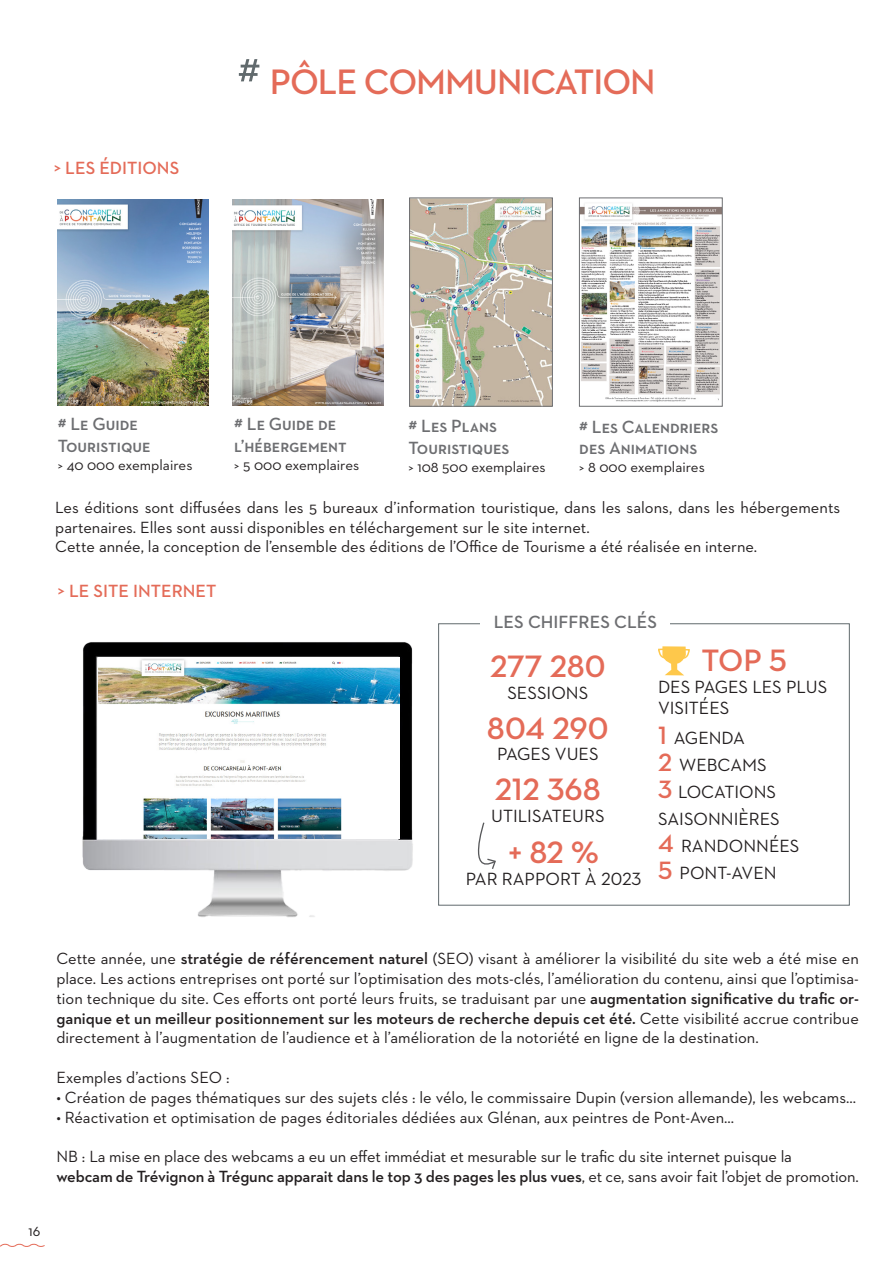
<style>
.page{position:relative;width:893px;height:1263px;background:#fff}
.page>*{position:absolute;margin:0;border:0;box-sizing:border-box;transform-origin:0 0}
.t1{font:600 36px "Neutraface 2 Text";letter-spacing:-.03em;color:#e46b58}
.t2{font:600 31.5px "Neutraface 2 Text";color:#e46b58}
.t3{font:18px/27px "Neutraface 2 Text";color:#231f20}
.t4{font:600 18px/21.6px "Neutraface 2 Text";color:#6d6e71}
.t5{font:600 18px "Neutraface 2 Text";color:#e46b58}
.t6{font:16.5px/19.8px "Neutraface 2 Text";color:#231f20}
.t7{font:15px "Neutraface 2 Text";color:#231f20}
.s1{font-weight:400;font-size:51px;color:#616a6d}
.s2{font-weight:600;font-size:25.5px;color:#e46b58}
.s3{font-weight:600}
</style>
<div class="page">
<svg style="left:0;top:1243px;width:45px;height:4px"></svg>
<img style="left:82px;top:623px;width:365px;height:294px">
<img style="left:98px;top:658px;width:302px;height:180px">
<svg style="left:658px;top:646px;width:32px;height:29px"></svg>
<img style="left:58px;top:199px;width:151px;height:206px">
<img style="left:232px;top:199px;width:151px;height:206px">
<img style="left:411px;top:200px;width:140px;height:204px">
<div style="left:409px;top:198px;width:144px;height:208px;border:1px solid #6d6e71"></div>
<img style="left:581px;top:203px;width:139px;height:198px">
<div style="left:579px;top:198px;width:143px;height:208px;border:1px solid #6d6e71"></div>
<svg style="left:477px;top:822px;width:19px;height:47px"></svg>
<p class="t5" style="left:54px;top:157px;width:127px">&gt; LES ÉDITIONS</p>
<h1 class="t1" style="left:237px;top:60px;width:420px"><span class="s1">#</span> PÔLE COMMUNICATION</h1>
<p class="t4" style="left:58px;top:413px;width:94px"># LE GUIDE<br>TOURISTIQUE</p>
<p class="t7" style="left:58px;top:456px;width:136px">&gt; 40 000 exemplaires</p>
<p class="t4" style="left:234px;top:413px;width:114px"># LE GUIDE DE<br>L’HÉBERGEMENT</p>
<p class="t7" style="left:234px;top:456px;width:127px">&gt; 5 000 exemplaires</p>
<p class="t4" style="left:409px;top:415px;width:102px"># LES PLANS<br>TOURISTIQUES</p>
<p class="t7" style="left:409px;top:457px;width:139px">&gt; 108 500 exemplaires</p>
<p class="t4" style="left:579px;top:415px;width:141px"># LES CALENDRIERS<br>DES ANIMATIONS</p>
<p class="t7" style="left:579px;top:458px;width:127px">&gt; 8 000 exemplaires</p>
<p class="t6" style="left:55px;top:497px;width:786px">Les éditions sont diffusées dans les 5 bureaux d’information touristique, dans les salons, dans les hébergements partenaires. Elles sont aussi disponibles en téléchargement sur le site internet.<br>Cette année, la conception de l’ensemble des éditions de l’Office de Tourisme a été réalisée en interne.</p>
<p class="t5" style="left:58px;top:579px;width:160px">&gt; LE SITE INTERNET</p>
<p class="t4" style="left:494px;top:611px;width:165px">LES CHIFFRES CLÉS</p>
<h2 class="t2" style="left:490px;top:647px;width:117px">277 280</h2>
<p class="t3" style="left:507px;top:679px;width:82px">SESSIONS</p>
<h2 class="t2" style="left:487px;top:709px;width:123px">804 290</h2>
<p class="t3" style="left:497px;top:740px;width:103px">PAGES VUES</p>
<h2 class="t2" style="left:495px;top:770px;width:108px">212 368</h2>
<p class="t3" style="left:491px;top:802px;width:115px">UTILISATEURS</p>
<h2 class="t2" style="left:509px;top:833px;width:92px">+ 82 %</h2>
<p class="t3" style="left:466px;top:865px;width:177px">PAR RAPPORT À 2023</p>
<h2 class="t2" style="left:701px;top:641px;width:87px">TOP 5</h2>
<p class="t3" style="left:658px;top:675px;width:171px;line-height:21.6px">DES PAGES LES PLUS<br>VISITÉES</p>
<p class="t3" style="left:658px;top:724px;width:143px"><span class="s2">1</span> AGENDA<br><span class="s2">2</span> WEBCAMS<br><span class="s2">3</span> LOCATIONS<br>SAISONNIÈRES<br><span class="s2">4</span> RANDONNÉES<br><span class="s2">5</span> PONT-AVEN</p>
<p class="t7" style="left:29px;top:1222px;width:13px">16</p>
<p class="t6" style="left:56px;top:948px;width:804px;text-align:justify">Cette année, une <span class="s3">stratégie de référencement naturel</span> (SEO) visant à améliorer la visibilité du site web a été mise en place. Les actions entreprises ont porté sur l’optimisation des mots-clés, l’amélioration du contenu, ainsi que l’optimisa&shy;tion technique du site. Ces efforts ont porté leurs fruits, se traduisant par une <span class="s3">augmentation significative du trafic or&shy;ganique et un meilleur positionnement sur les moteurs de recherche depuis cet été.</span> Cette visibilité accrue contribue directement à l’augmentation de l’audience et à l’amélioration de la notoriété en ligne de la destination.</p>
<p class="t6" style="left:56px;top:1067px;width:175px">Exemples d’actions SEO :</p>
<p class="t6" style="left:56px;top:1087px;width:801px">• Création de pages thématiques sur des sujets clés : le vélo, le commissaire Dupin (version allemande), les webcams...</p>
<p class="t6" style="left:56px;top:1107px;width:679px">• Réactivation et optimisation de pages éditoriales dédiées aux Glénan, aux peintres de Pont-Aven...</p>
<p class="t6" style="left:56px;top:1146px;width:804px">NB : La mise en place des webcams a eu un effet immédiat et mesurable sur le trafic du site internet puisque la<br><span class="s3">webcam de Trévignon à Trégunc apparait dans le top 3 des pages les plus vues</span>, et ce, sans avoir fait l’objet de promotion.</p>
</div>
